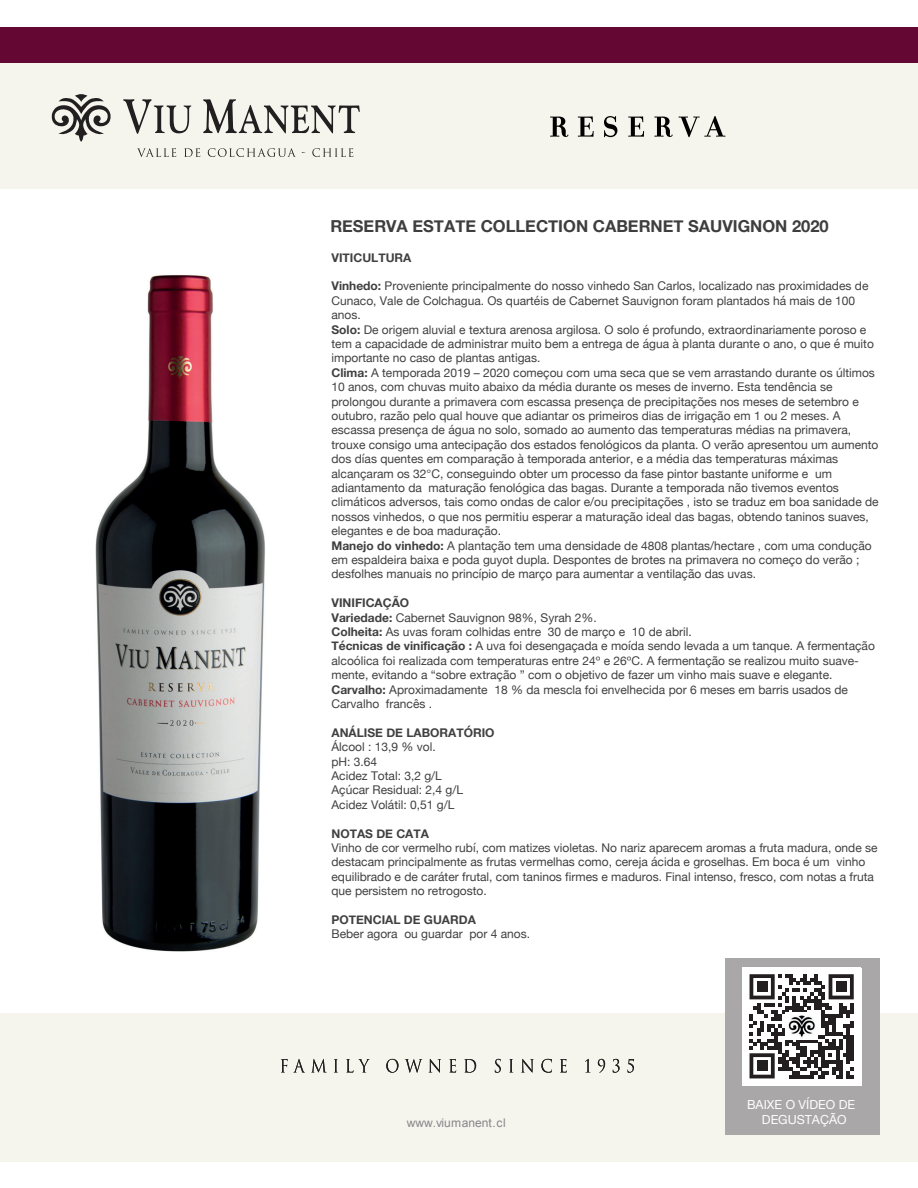
<style>
.page{position:relative;width:918px;height:1188px;background:#fff}
.page>*{position:absolute;margin:0;border:0;box-sizing:border-box;transform-origin:0 0}
.t1{font:700 16.5px "Helvetica Neue";color:#3e3e3f}
.t2{font:12.45px "Helvetica Neue";color:#fff}
.t3{font:12px/14.4px "Helvetica Neue";color:#414041}
.t4{font:700 12px "Helvetica Neue";color:#414041}
.t5{font:12px "Arial";color:#87868b}
.s1{font-weight:700}
</style>
<div class="page">
<div style="left:0;top:64px;width:918px;height:125px;background:#f6f5ed"></div>
<div style="left:0;top:1013px;width:918px;height:148px;background:#f6f5ed"></div>
<div style="left:726px;top:958px;width:154px;height:176px;background:#aaa7a8"></div>
<svg style="left:51px;top:94px;width:60px;height:48px"></svg>
<svg style="left:123px;top:99px;width:68px;height:35px"></svg>
<svg style="left:203px;top:99px;width:157px;height:34px"></svg>
<svg style="left:137px;top:148px;width:39px;height:9px"></svg>
<svg style="left:184px;top:148px;width:16px;height:9px"></svg>
<svg style="left:208px;top:148px;width:88px;height:9px"></svg>
<svg style="left:312px;top:148px;width:41px;height:9px"></svg>
<svg style="left:281px;top:1059px;width:23px;height:13px"></svg>
<svg style="left:312px;top:1059px;width:14px;height:13px"></svg>
<svg style="left:334px;top:1059px;width:4px;height:13px"></svg>
<svg style="left:346px;top:1059px;width:24px;height:14px"></svg>
<svg style="left:386px;top:1059px;width:12px;height:14px"></svg>
<svg style="left:405px;top:1059px;width:17px;height:14px"></svg>
<svg style="left:429px;top:1059px;width:12px;height:14px"></svg>
<svg style="left:449px;top:1059px;width:7px;height:14px"></svg>
<svg style="left:464px;top:1059px;width:12px;height:14px"></svg>
<svg style="left:495px;top:1059px;width:6px;height:14px"></svg>
<svg style="left:509px;top:1059px;width:4px;height:13px"></svg>
<svg style="left:521px;top:1059px;width:13px;height:14px"></svg>
<svg style="left:541px;top:1059px;width:11px;height:14px"></svg>
<svg style="left:560px;top:1059px;width:7px;height:14px"></svg>
<svg style="left:585px;top:1059px;width:4px;height:13px"></svg>
<svg style="left:598px;top:1059px;width:7px;height:14px"></svg>
<svg style="left:613px;top:1059px;width:7px;height:14px"></svg>
<svg style="left:628px;top:1059px;width:6px;height:14px"></svg>
<div style="left:1px;top:27px;width:917px;height:36px;background:#650733"></div>
<svg style="left:550px;top:116px;width:18px;height:21px"></svg>
<svg style="left:578px;top:116px;width:16px;height:21px"></svg>
<svg style="left:604px;top:116px;width:13px;height:21px"></svg>
<svg style="left:628px;top:116px;width:16px;height:21px"></svg>
<svg style="left:654px;top:116px;width:19px;height:21px"></svg>
<svg style="left:679px;top:116px;width:46px;height:21px"></svg>
<div style="left:742px;top:967px;width:119px;height:119px;background:#fff"></div>
<svg style="left:750px;top:974px;width:104px;height:104px"></svg>
<div style="left:757px;top:981px;width:11px;height:11px;background:#231f20"></div>
<div style="left:836px;top:981px;width:11px;height:11px;background:#231f20"></div>
<div style="left:757px;top:1060px;width:11px;height:11px;background:#231f20"></div>
<img style="left:785px;top:1013px;width:33px;height:27px">
<img style="left:95px;top:275px;width:170px;height:677px">
<h1 class="t1" style="left:330px;top:213px;width:500px">RESERVA ESTATE COLLECTION CABERNET SAUVIGNON 2020</h1>
<p class="t4" style="left:332px;top:248px;width:81px">VITICULTURA</p>
<p class="t3" style="left:332px;top:280px;width:549px"><span class="s1">Vinhedo:</span> Proveniente principalmente do nosso vinhedo San Carlos, localizado nas proximidades de Cunaco, Vale de Colchagua. Os quartéis de Cabernet Sauvignon foram plantados há mais de 100 anos.<br><span class="s1">Solo:</span> De origem aluvial e textura arenosa argilosa. O solo é profundo, extraordinariamente poroso e tem a capacidade de administrar muito bem a entrega de água à planta durante o ano, o que é muito importante no caso de plantas antigas.<br><span class="s1">Clima:</span> A temporada 2019 – 2020 começou com uma seca que se vem arrastando durante os últimos 10 anos, com chuvas muito abaixo da média durante os meses de inverno. Esta tendência se prolongou durante a primavera com escassa presença de precipitações nos meses de setembro e outubro, razão pelo qual houve que adiantar os primeiros dias de irrigação em 1 ou 2 meses. A escassa presença de água no solo, somado ao aumento das temperaturas médias na primavera, trouxe consigo uma antecipação dos estados fenológicos da planta. O verão apresentou um aumento dos días quentes em comparação à temporada anterior, e a média das temperaturas máximas alcançaram os 32°C, conseguindo obter um processo da fase pintor bastante uniforme e um adiantamento da maturação fenológica das bagas. Durante a temporada não tivemos eventos climáticos adversos, tais como ondas de calor e/ou precipitações , isto se traduz em boa sanidade de nossos vinhedos, o que nos permitiu esperar a maturação ideal das bagas, obtendo taninos suaves, elegantes e de boa maduração.<br><span class="s1">Manejo do vinhedo:</span> A plantação tem uma densidade de 4808 plantas/hectare , com uma condução em espaldeira baixa e poda guyot dupla. Despontes de brotes na primavera no começo do verão ; desfolhes manuais no princípio de março para aumentar a ventilação das uvas.</p>
<p class="t3" style="left:332px;top:596px;width:545px"><span class="s1">VINIFICAÇÃO<br>Variedade:</span> Cabernet Sauvignon 98%, Syrah 2%.<br><span class="s1">Colheita:</span> As uvas foram colhidas entre 30 de março e 10 de abril.<br><span class="s1">Técnicas de vinificação :</span> A uva foi desengaçada e moída sendo levada a um tanque. A fermentação alcoólica foi realizada com temperaturas entre 24º e 26ºC. A fermentação se realizou muito suave&shy;mente, evitando a “sobre extração ” com o objetivo de fazer um vinho mais suave e elegante.<br><span class="s1">Carvalho:</span> Aproximadamente 18 % da mescla foi envelhecida por 6 meses em barris usados de Carvalho francês .</p>
<p class="t4" style="left:332px;top:723px;width:165px">ANÁLISE DE LABORATÓRIO</p>
<p class="t3" style="left:332px;top:740px;width:133px">Álcool : 13,9 % vol.<br>pH: 3.64<br>Acidez Total: 3,2 g/L<br>Açúcar Residual: 2,4 g/L<br>Acidez Volátil: 0,51 g/L</p>
<p class="t4" style="left:332px;top:824px;width:99px">NOTAS DE CATA</p>
<p class="t3" style="left:332px;top:841px;width:548px">Vinho de cor vermelho rubí, com matizes violetas. No nariz aparecem aromas a fruta madura, onde se destacam principalmente as frutas vermelhas como, cereja ácida e groselhas. Em boca é um vinho equilibrado e de caráter frutal, com taninos firmes e maduros. Final intenso, fresco, com notas a fruta que persistem no retrogosto.</p>
<p class="t4" style="left:332px;top:910px;width:146px">POTENCIAL DE GUARDA</p>
<p class="t3" style="left:332px;top:928px;width:200px">Beber agora ou guardar por 4 anos.</p>
<p class="t2" style="left:747px;top:1096px;width:110px">BAIXE O VÍDEO DE</p>
<p class="t5" style="left:407px;top:1115px;width:101px">www.viumanent.cl</p>
<p class="t2" style="left:762px;top:1111px;width:86px">DEGUSTAÇÃO</p>
</div>
